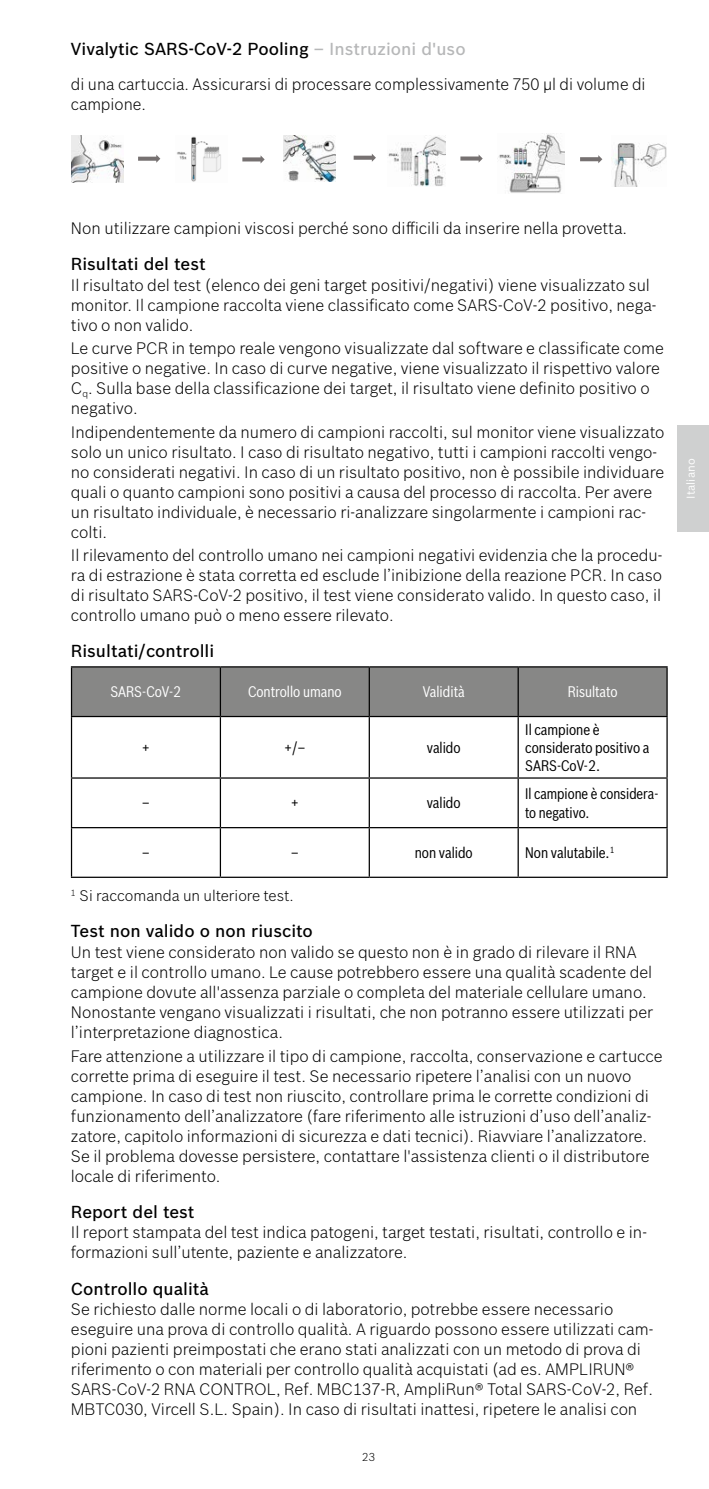
<style>
.page{position:relative;width:709px;height:1489px;background:#fff}
.page>*{position:absolute;margin:0;border:0;box-sizing:border-box;transform-origin:0 0}
.t1{font:500 17px "Bosch Sans";color:#000}
.t2{font:300 16.25px/20px "Bosch Sans";color:#000}
.t3{font:15px/18px "Bosch Sans Cond";color:#000}
.t4{font:15px "Bosch Sans Cond";color:#fff}
.t5{font:300 15px "Bosch Sans";color:#000}
.t6{font:12.75px "Calibri";color:#000}
.t7{font:11.25px "Bosch Sans";color:#fff}
.t8{font:300 11.25px "Bosch Sans";color:#000}
.s1{color:#b6b7b8}
</style>
<div class="page">
<div style="left:677px;top:425px;width:32px;height:106px;background:#cfd0d0"></div>
<img style="left:71px;top:136px;width:52px;height:46px">
<img style="left:177px;top:136px;width:44px;height:46px">
<img style="left:284px;top:136px;width:51px;height:46px">
<img style="left:388px;top:136px;width:57px;height:51px">
<img style="left:497px;top:133px;width:67px;height:60px">
<img style="left:611px;top:143px;width:55px;height:44px">
<svg style="left:138px;top:155px;width:22px;height:8px"></svg>
<svg style="left:242px;top:155px;width:23px;height:8px"></svg>
<svg style="left:354px;top:154px;width:22px;height:8px"></svg>
<svg style="left:460px;top:154px;width:22px;height:9px"></svg>
<svg style="left:580px;top:155px;width:22px;height:8px"></svg>
<div style="left:72px;top:667px;width:594px;height:49px;background:#878786"></div>
<hr style="left:71px;top:666px;width:149px;height:1px;background:#000">
<hr style="left:71px;top:667px;width:1px;height:49px;background:#000">
<hr style="left:220px;top:666px;width:149px;height:1px;background:#000">
<hr style="left:220px;top:667px;width:1px;height:49px;background:#000">
<hr style="left:369px;top:666px;width:149px;height:1px;background:#000">
<hr style="left:369px;top:667px;width:1px;height:49px;background:#000">
<hr style="left:518px;top:666px;width:149px;height:1px;background:#000">
<hr style="left:517px;top:667px;width:2px;height:49px;background:#000">
<hr style="left:666px;top:667px;width:1px;height:49px;background:#000">
<hr style="left:71px;top:716px;width:149px;height:1px;background:#000">
<hr style="left:71px;top:717px;width:1px;height:60px;background:#000">
<hr style="left:220px;top:716px;width:149px;height:1px;background:#000">
<hr style="left:220px;top:717px;width:1px;height:60px;background:#000">
<hr style="left:369px;top:716px;width:149px;height:1px;background:#000">
<hr style="left:369px;top:717px;width:1px;height:60px;background:#000">
<hr style="left:518px;top:716px;width:149px;height:1px;background:#000">
<hr style="left:517px;top:717px;width:2px;height:60px;background:#000">
<hr style="left:666px;top:717px;width:1px;height:60px;background:#000">
<hr style="left:71px;top:777px;width:149px;height:1px;background:#000">
<hr style="left:71px;top:778px;width:1px;height:49px;background:#000">
<hr style="left:220px;top:777px;width:149px;height:1px;background:#000">
<hr style="left:220px;top:778px;width:1px;height:49px;background:#000">
<hr style="left:369px;top:777px;width:149px;height:1px;background:#000">
<hr style="left:369px;top:778px;width:1px;height:49px;background:#000">
<hr style="left:518px;top:777px;width:149px;height:1px;background:#000">
<hr style="left:517px;top:778px;width:2px;height:49px;background:#000">
<hr style="left:666px;top:778px;width:1px;height:49px;background:#000">
<hr style="left:71px;top:827px;width:149px;height:1px;background:#000">
<hr style="left:71px;top:828px;width:1px;height:48px;background:#000">
<hr style="left:220px;top:827px;width:149px;height:1px;background:#000">
<hr style="left:220px;top:828px;width:1px;height:48px;background:#000">
<hr style="left:369px;top:827px;width:149px;height:1px;background:#000">
<hr style="left:369px;top:828px;width:1px;height:48px;background:#000">
<hr style="left:518px;top:827px;width:149px;height:1px;background:#000">
<hr style="left:517px;top:828px;width:2px;height:48px;background:#000">
<hr style="left:666px;top:828px;width:1px;height:48px;background:#000">
<hr style="left:71px;top:876px;width:149px;height:1px;background:#000">
<hr style="left:220px;top:876px;width:149px;height:1px;background:#000">
<hr style="left:369px;top:876px;width:149px;height:1px;background:#000">
<hr style="left:518px;top:876px;width:149px;height:1px;background:#000">
<p class="t1" style="left:71px;top:36px;width:396px">Vivalytic SARS-CoV-2 Pooling <span class="s1">– Instruzioni d'uso</span></p>
<p class="t2" style="left:71px;top:73px;width:576px">di una cartuccia. Assicurarsi di processare complessivamente 750 μl di volume di campione.</p>
<p class="t6" style="left:70px;top:98px;width:61px">Workflow 2</p>
<p class="t2" style="left:71px;top:217px;width:557px">Non utilizzare campioni viscosi perché sono difficili da inserire nella provetta.</p>
<p class="t1" style="left:71px;top:251px;width:136px">Risultati del test</p>
<p class="t2" style="left:71px;top:274px;width:587px">Il risultato del test (elenco dei geni target positivi/negativi) viene visualizzato sul monitor. Il campione raccolta viene classificato come SARS-CoV-2 positivo, nega&shy;tivo o non valido.</p>
<p class="t2" style="left:71px;top:337px;width:594px">Le curve PCR in tempo reale vengono visualizzate dal software e classificate come positive o negative. In caso di curve negative, viene visualizzato il rispettivo valore C<sub>q</sub>. Sulla base della classificazione dei target, il risultato viene definito positivo o negativo.</p>
<p class="t2" style="left:71px;top:421px;width:595px">Indipendentemente da numero di campioni raccolti, sul monitor viene visualizzato solo un unico risultato. I caso di risultato negativo, tutti i campioni raccolti vengo&shy;no considerati negativi. In caso di un risultato positivo, non è possibile individuare quali o quanto campioni sono positivi a causa del processo di raccolta. Per avere un risultato individuale, è necessario ri-analizzare singolarmente i campioni rac&shy;colti.</p>
<p class="t2" style="left:71px;top:544px;width:593px;text-align:justify">Il rilevamento del controllo umano nei campioni negativi evidenzia che la procedu&shy;ra di estrazione è stata corretta ed esclude l’inibizione della reazione PCR. In caso di risultato SARS-CoV-2 positivo, il test viene considerato valido. In questo caso, il controllo umano può o meno essere rilevato.</p>
<p class="t1" style="left:71px;top:638px;width:145px">Risultati/controlli</p>
<p class="t4" style="left:110px;top:680px;width:72px">SARS-CoV-2</p>
<p class="t4" style="left:248px;top:680px;width:95px">Controllo umano</p>
<p class="t4" style="left:423px;top:680px;width:43px">Validità</p>
<p class="t4" style="left:567px;top:680px;width:51px">Risultato</p>
<p class="t3" style="left:142px;top:737px;width:10px">+</p>
<p class="t3" style="left:284px;top:737px;width:23px">+/–</p>
<p class="t3" style="left:427px;top:737px;width:35px">valido</p>
<p class="t3" style="left:525px;top:719px;width:126px">Il campione è considerato positivo a<br>SARS-CoV-2.</p>
<p class="t3" style="left:142px;top:793px;width:10px">–</p>
<p class="t3" style="left:291px;top:793px;width:10px">+</p>
<p class="t3" style="left:427px;top:793px;width:35px">valido</p>
<p class="t3" style="left:525px;top:784px;width:134px">Il campione è considera&shy;to negativo.</p>
<p class="t3" style="left:142px;top:842px;width:10px">–</p>
<p class="t3" style="left:291px;top:842px;width:10px">–</p>
<p class="t3" style="left:415px;top:842px;width:60px">non valido</p>
<p class="t3" style="left:525px;top:842px;width:91px">Non valutabile.<sup>1</sup></p>
<p class="t5" style="left:71px;top:885px;width:224px"><sup>1</sup> Si raccomanda un ulteriore test.</p>
<p class="t1" style="left:71px;top:918px;width:243px">Test non valido o non riuscito</p>
<p class="t2" style="left:71px;top:941px;width:584px">Un test viene considerato non valido se questo non è in grado di rilevare il RNA target e il controllo umano. Le cause potrebbero essere una qualità scadente del campione dovute all'assenza parziale o completa del materiale cellulare umano.<br>Nonostante vengano visualizzati i risultati, che non potranno essere utilizzati per l’interpretazione diagnostica.</p>
<p class="t2" style="left:71px;top:1044px;width:593px">Fare attenzione a utilizzare il tipo di campione, raccolta, conservazione e cartucce corrette prima di eseguire il test. Se necessario ripetere l’analisi con un nuovo campione. In caso di test non riuscito, controllare prima le corrette condizioni di funzionamento dell’analizzatore (fare riferimento alle istruzioni d’uso dell’analiz&shy;zatore, capitolo informazioni di sicurezza e dati tecnici). Riavviare l’analizzatore.<br>Se il problema dovesse persistere, contattare l'assistenza clienti o il distributore locale di riferimento.</p>
<p class="t1" style="left:71px;top:1198px;width:125px">Report del test</p>
<p class="t2" style="left:71px;top:1221px;width:577px">Il report stampata del test indica patogeni, target testati, risultati, controllo e in&shy;formazioni sull’utente, paziente e analizzatore.</p>
<p class="t1" style="left:71px;top:1275px;width:140px">Controllo qualità</p>
<p class="t2" style="left:71px;top:1298px;width:584px">Se richiesto dalle norme locali o di laboratorio, potrebbe essere necessario eseguire una prova di controllo qualità. A riguardo possono essere utilizzati cam&shy;pioni pazienti preimpostati che erano stati analizzati con un metodo di prova di riferimento o con materiali per controllo qualità acquistati (ad es. AMPLIRUN® SARS-CoV-2 RNA CONTROL, Ref. MBC137-R, AmpliRun® Total SARS-CoV-2, Ref.<br>MBTC030, Vircell S.L. Spain). In caso di risultati inattesi, ripetere le analisi con</p>
<p class="t8" style="left:362px;top:1449px;width:14px">23</p>
<p class="t7" style="left:682px;top:498px;width:41px;rotate:-90deg">Italiano</p>
</div>
